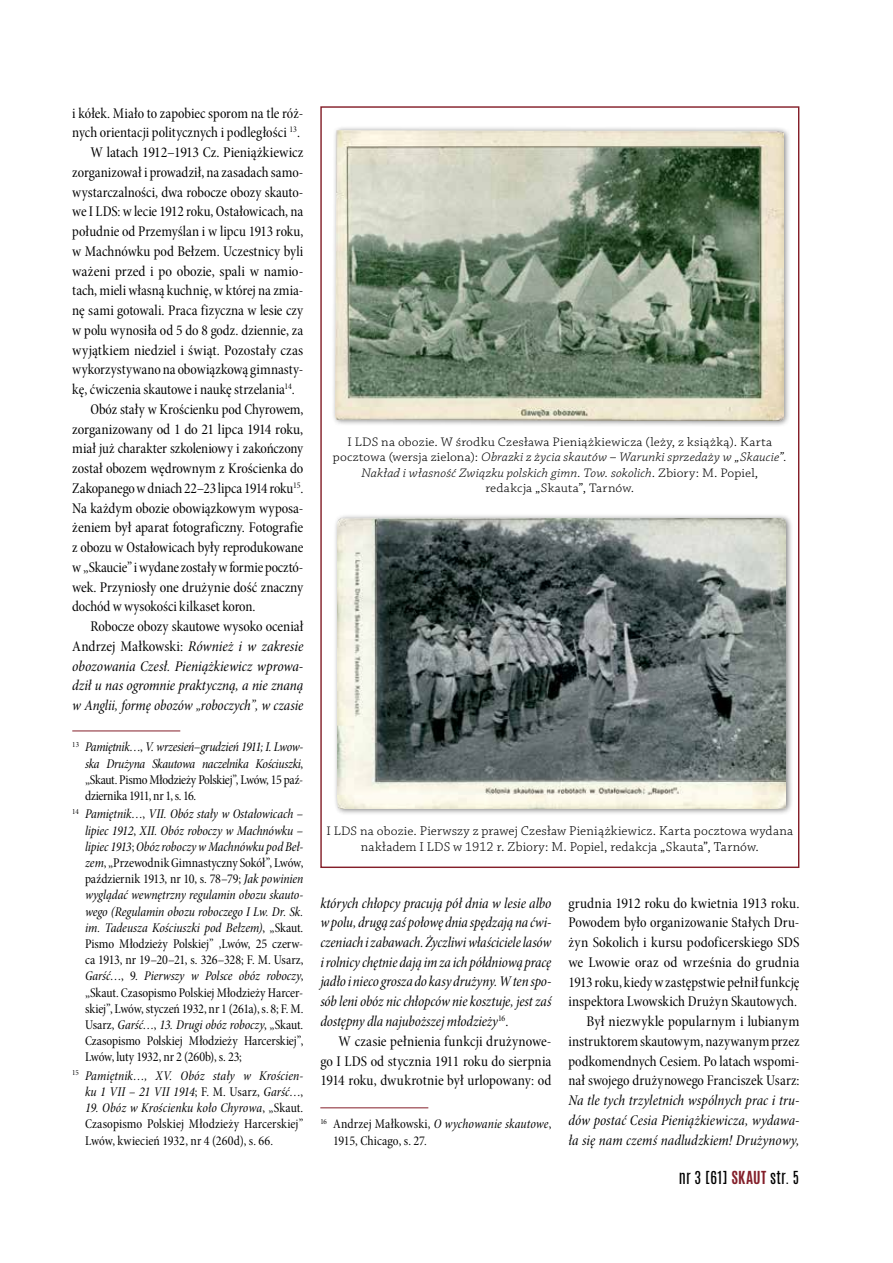
<style>
.page{position:relative;width:893px;height:1263px;background:#fff}
.page>*{position:absolute;margin:0;border:0;box-sizing:border-box;transform-origin:0 0}
.t1{font:15px/19.8px "Minion Pro Cn Subh";color:#000;text-align:justify}
.t2{font:15px/19.8px "Minion Pro Cn It Subh";letter-spacing:-.005em;color:#000;text-align:justify}
.t3{font:15px "Antonio";letter-spacing:.025em;color:#000}
.t4{font:13.5px/16.2px "Minion Pro Cn It Subh";letter-spacing:-.005em;color:#000;text-align:right}
.t5{font:13.5px/16.2px "Minion Pro Cn Subh";letter-spacing:-.005em;color:#000}
.t6{font:13.5px/16.2px "Chaparral Pro Light Capt";letter-spacing:.015em;color:#000;text-align:center}
.t7{font:13.5px/16.2px "Minion Pro Cn Subh";letter-spacing:-.025em;color:#000}
.t8{font:12.9px/15.6px "Chaparral Pro Light It Capt";letter-spacing:.005em;color:#000;text-align:center;scale:1.04 1}
.t9{font:12.9px "Chaparral Pro Light Capt";letter-spacing:.02em;color:#000;scale:1.04 1}
.s1{font-family:"Minion Pro Cn It Subh"}
.s2{font-family:"Minion Pro Cn Subh"}
.s3{font-family:"Chaparral Pro Light Capt"}
.s4{font-size:12.9px}
.s5{font-weight:700;color:#841f2a}
</style>
<div class="page">
<hr style="left:72px;top:730px;width:108px;height:1px;background:#841f2a">
<hr style="left:320px;top:1107px;width:108px;height:1px;background:#841f2a">
<div style="left:332px;top:125px;width:459px;height:303px;background:#000;opacity:.5"></div>
<img style="left:336px;top:130px;width:448px;height:291px">
<div style="left:333px;top:513px;width:460px;height:303px;background:#000;opacity:.5"></div>
<img style="left:337px;top:518px;width:448px;height:291px">
<p class="t1" style="left:72px;top:103px;width:233px">i kółek. Miało to zapobiec sporom na tle róż-</p>
<p class="t1" style="left:72px;top:123px;width:229px">nych orientacji politycznych i podległości <sup>13</sup>.</p>
<p class="t1" style="left:91px;top:143px;width:214px">W latach 1912–1913 Cz. Pieniążkiewicz</p>
<p class="t1" style="left:72px;top:162px;width:233px">zorganizował i prowadził, na zasadach samo-</p>
<p class="t1" style="left:72px;top:182px;width:233px">wystarczalności, dwa robocze obozy skauto-</p>
<p class="t1" style="left:72px;top:202px;width:232px">we I LDS: w lecie 1912 roku, Ostałowicach, na</p>
<p class="t1" style="left:72px;top:222px;width:233px">południe od Przemyślan i w lipcu 1913 roku,</p>
<p class="t1" style="left:72px;top:241px;width:232px">w Machnówku pod Bełzem. Uczestnicy byli</p>
<p class="t1" style="left:72px;top:261px;width:233px">ważeni przed i po obozie, spali w namio-</p>
<p class="t1" style="left:72px;top:281px;width:233px">tach, mieli własną kuchnię, w której na zmia-</p>
<p class="t1" style="left:72px;top:301px;width:232px">nę sami gotowali. Praca fizyczna w lesie czy</p>
<p class="t1" style="left:72px;top:320px;width:233px">w polu wynosiła od 5 do 8 godz. dziennie, za</p>
<p class="t1" style="left:72px;top:340px;width:233px">wyjątkiem niedziel i świąt. Pozostały czas</p>
<p class="t1" style="left:72px;top:360px;width:233px">wykorzystywano na obowiązkową gimnasty-</p>
<p class="t1" style="left:72px;top:380px;width:224px">kę, ćwiczenia skautowe i naukę strzelania<sup>14</sup>.</p>
<p class="t1" style="left:91px;top:399px;width:214px">Obóz stały w Krościenku pod Chyrowem,</p>
<p class="t1" style="left:72px;top:419px;width:232px">zorganizowany od 1 do 21 lipca 1914 roku,</p>
<p class="t1" style="left:72px;top:439px;width:233px">miał już charakter szkoleniowy i zakończony</p>
<p class="t1" style="left:72px;top:459px;width:233px">został obozem wędrownym z Krościenka do</p>
<p class="t1" style="left:72px;top:478px;width:233px">Zakopanego w dniach 22–23 lipca 1914 roku<sup>15</sup>.</p>
<p class="t1" style="left:72px;top:498px;width:233px">Na każdym obozie obowiązkowym wyposa-</p>
<p class="t1" style="left:72px;top:518px;width:232px">żeniem był aparat fotograficzny. Fotografie</p>
<p class="t1" style="left:72px;top:538px;width:233px">z obozu w Ostałowicach były reprodukowane</p>
<p class="t1" style="left:72px;top:557px;width:233px">w „Skaucie” i wydane zostały w formie pocztó-</p>
<p class="t1" style="left:72px;top:577px;width:233px">wek. Przyniosły one drużynie dość znaczny</p>
<p class="t1" style="left:72px;top:597px;width:185px">dochód w wysokości kilkaset koron.</p>
<p class="t1" style="left:91px;top:617px;width:214px">Robocze obozy skautowe wysoko oceniał</p>
<p class="t1" style="left:72px;top:636px;width:233px">Andrzej Małkowski: <span class="s1">Również i w zakresie</span></p>
<p class="t2" style="left:72px;top:656px;width:233px">obozowania Czesł. Pieniążkiewicz wprowa&shy;dził u nas ogromnie praktyczną, a nie znaną w Anglii, formę obozów „roboczych”, w czasie</p>
<p class="t4" style="left:72px;top:739px;width:233px"><sup>13</sup> Pamiętnik…<span class="s2">,</span> V. wrzesień–grudzień 1911; I. Lwow&shy;ska Drużyna Skautowa naczelnika Kościuszki<span class="s2">,</span></p>
<p class="t7" style="left:85px;top:772px;width:220px">„Skaut. Pismo Młodzieży Polskiej”, Lwów, 15 paź&shy;dziernika 1911, nr 1, s. 16.</p>
<p class="t4" style="left:85px;top:806px;width:220px;text-align:justify;text-indent:-13px"><sup>14</sup> Pamiętnik…<span class="s2">,</span> VII. Obóz stały w Ostałowicach – lipiec 1912<span class="s2">,</span> XII. Obóz roboczy w Machnówku – lipiec 1913<span class="s2">;</span> Obóz roboczy w Machnówku pod Beł-</p>
<p class="t5" style="left:85px;top:855px;width:220px"><span class="s1">zem</span>, „Przewodnik Gimnastyczny Sokół”, Lwów, październik 1913, nr 10, s. 78–79; <span class="s1">Jak powinien</span></p>
<p class="t4" style="left:85px;top:887px;width:220px;text-align:justify">wyglądać wewnętrzny regulamin obozu skauto&shy;wego (Regulamin obozu roboczego I Lw. Dr. Sk. im. Tadeusza Kościuszki pod Bełzem)<span class="s2">, „Skaut.</span></p>
<p class="t5" style="left:85px;top:936px;width:220px">Pismo Młodzieży Polskiej” ,Lwów, 25 czerw&shy;ca 1913, nr 19–20–21, s. 326–328; F. M. Usarz,</p>
<p class="t4" style="left:85px;top:968px;width:220px">Garść…<span class="s2">, 9.</span> Pierwszy w Polsce obóz roboczy<span class="s2">,</span></p>
<p class="t5" style="left:85px;top:984px;width:220px">„Skaut. Czasopismo Polskiej Młodzieży Harcer&shy;skiej”, Lwów, styczeń 1932, nr 1 (261a), s. 8; F. M.</p>
<p class="t4" style="left:85px;top:1017px;width:220px"><span class="s2">Usarz,</span> Garść…<span class="s2">,</span> 13. Drugi obóz roboczy<span class="s2">, „Skaut.</span></p>
<p class="t5" style="left:85px;top:1033px;width:220px">Czasopismo Polskiej Młodzieży Harcerskiej”,<br>Lwów, luty 1932, nr 2 (260b), s. 23;</p>
<p class="t4" style="left:72px;top:1067px;width:233px"><sup>15</sup> Pamiętnik…, XV. Obóz stały w Krościen&shy;ku 1 VII – 21 VII 1914<span class="s2">; F. M. Usarz,</span> Garść…<span class="s2">,</span></p>
<p class="t4" style="left:85px;top:1100px;width:220px">19. Obóz w Krościenku koło Chyrowa<span class="s2">, „Skaut.</span></p>
<p class="t5" style="left:85px;top:1116px;width:220px">Czasopismo Polskiej Młodzieży Harcerskiej”<br>Lwów, kwiecień 1932, nr 4 (260d), s. 66.</p>
<p class="t9" style="left:348px;top:434px;width:410px">I LDS na obozie. W środku Czesława Pieniążkiewicza (leży, z książką). Karta</p>
<p class="t8" style="left:333px;top:450px;width:438px"><span class="s3">pocztowa (wersja zielona):</span> Obrazki z życia skautów – Warunki sprzedaży w „Skaucie”.<br>Nakład i własność Związku polskich gimn. Tow. sokolich<span class="s3">. Zbiory: M. Popiel,</span></p>
<p class="t9" style="left:485px;top:481px;width:145px">redakcja „Skauta”, Tarnów.</p>
<p class="t6" style="left:326px;top:823px;width:468px"><span class="s4">I LDS na obozie.</span> Pierwszy z prawej Czesław Pieniążkiewicz. Karta pocztowa wydana nakładem I LDS w 1912 r. Zbiory: M. Popiel, redakcja „Skauta”, Tarnów.</p>
<p class="t2" style="left:320px;top:893px;width:233px">których chłopcy pracują pół dnia w lesie albo w polu, drugą zaś połowę dnia spędzają na ćwi&shy;czeniach i zabawach. Życzliwi właściciele lasów i rolnicy chętnie dają im za ich półdniową pracę jadło i nieco grosza do kasy drużyny. W ten spo&shy;sób leni obóz nic chłopców nie kosztuje, jest zaś dostępny dla najuboższej młodzieży<sup>16</sup><span class="s2">.</span></p>
<p class="t1" style="left:320px;top:1031px;width:233px;text-indent:18px">W czasie pełnienia funkcji drużynowe&shy;go I LDS od stycznia 1911 roku do sierpnia 1914 roku, dwukrotnie był urlopowany: od</p>
<p class="t4" style="left:320px;top:1116px;width:233px"><sup>16</sup> <span class="s2">Andrzej Małkowski,</span> O wychowanie skautowe<span class="s2">,</span></p>
<p class="t5" style="left:333px;top:1132px;width:95px">1915, Chicago, s. 27.</p>
<p class="t1" style="left:568px;top:893px;width:233px;text-align:right">grudnia 1912 roku do kwietnia 1913 roku.<br>Powodem było organizowanie Stałych Dru&shy;żyn Sokolich i kursu podoficerskiego SDS we Lwowie oraz od września do grudnia 1913 roku, kiedy w zastępstwie pełnił funkcję inspektora Lwowskich Drużyn Skautowych.<br>Był niezwykle popularnym i lubianym instruktorem skautowym, nazywanym przez podkomendnych Cesiem. Po latach wspomi&shy;nał swojego drużynowego Franciszek Usarz:</p>
<p class="t2" style="left:568px;top:1090px;width:233px">Na tle tych trzyletnich wspólnych prac i tru&shy;dów postać Cesia Pieniążkiewicza, wydawa&shy;ła się nam czemś nadludzkiem! Drużynowy,</p>
<p class="t3" style="left:679px;top:1166px;width:122px">NR 3 [61] <span class="s5">SKAUT</span> STR. 5</p>
</div>
